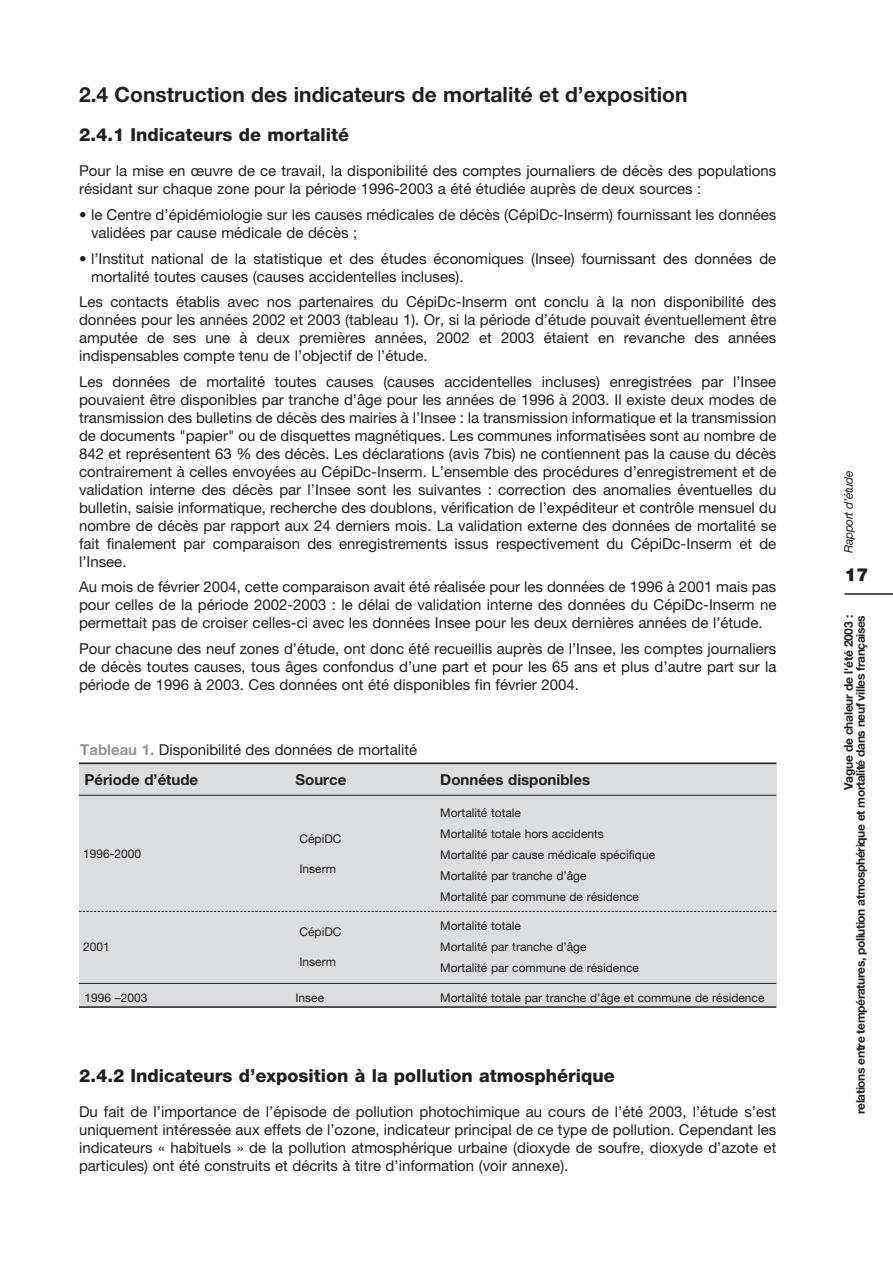
<style>
.page{position:relative;width:893px;height:1264px;background:#fff}
.page>*{position:absolute;margin:0;border:0;box-sizing:border-box;transform-origin:0 0}
.t1{font:700 21px "Helvetica Neue";color:#231f1f}
.t2{font:800 18px "Helvetica Neue";color:#231f1f}
.t3{font:900 18px "Helvetica Neue";color:#231f1f}
.t4{font:15px/18px "Helvetica Neue";color:#231f1f;text-align:justify}
.t5{font:700 15px "Helvetica Neue";color:#231f1f}
.t6{font:12px/21px "Helvetica Neue";color:#231f1f}
.t7{font:700 12px/12px "Helvetica Neue";letter-spacing:-.035em;color:#231f1f;text-align:right}
.t8{font:italic 12px "Helvetica Neue";letter-spacing:-.035em;color:#231f1f}
.s1{font-weight:700;color:#939497}
.s2{font-weight:700}
</style>
<div class="page">
<svg style="left:79px;top:593px;width:814px;height:415px"></svg>
<h1 class="t1" style="left:79px;top:87px;width:610px">2.4 Construction des indicateurs de mortalité et d’exposition</h1>
<p class="t2" style="left:79px;top:129px;width:272px">2.4.1 Indicateurs de mortalité</p>
<p class="t4" style="left:79px;top:164px;width:699px">Pour la mise en œuvre de ce travail, la disponibilité des comptes journaliers de décès des populations résidant sur chaque zone pour la période 1996-2003 a été étudiée auprès de deux sources :</p>
<p class="t4" style="left:91px;top:207px;width:687px;text-indent:-12px">• le Centre d’épidémiologie sur les causes médicales de décès (CépiDc-Inserm) fournissant les données validées par cause médicale de décès ;</p>
<p class="t4" style="left:91px;top:251px;width:687px;text-indent:-12px">• l’Institut national de la statistique et des études économiques (Insee) fournissant des données de mortalité toutes causes (causes accidentelles incluses).</p>
<p class="t4" style="left:79px;top:294px;width:699px">Les contacts établis avec nos partenaires du CépiDc-Inserm ont conclu à la non disponibilité des données pour les années 2002 et 2003 (tableau 1). Or, si la période d’étude pouvait éventuellement être amputée de ses une à deux premières années, 2002 et 2003 étaient en revanche des années indispensables compte tenu de l’objectif de l’étude.</p>
<p class="t4" style="left:79px;top:374px;width:699px">Les données de mortalité toutes causes (causes accidentelles incluses) enregistrées par l’Insee pouvaient être disponibles par tranche d’âge pour les années de 1996 à 2003. Il existe deux modes de transmission des bulletins de décès des mairies à l’Insee : la transmission informatique et la transmission de documents "papier" ou de disquettes magnétiques. Les communes informatisées sont au nombre de 842 et représentent 63 % des décès. Les déclarations (avis 7bis) ne contiennent pas la cause du décès contrairement à celles envoyées au CépiDc-Inserm. L’ensemble des procédures d’enregistrement et de validation interne des décès par l’Insee sont les suivantes : correction des anomalies éventuelles du bulletin, saisie informatique, recherche des doublons, vérification de l’expéditeur et contrôle mensuel du nombre de décès par rapport aux 24 derniers mois. La validation externe des données de mortalité se fait finalement par comparaison des enregistrements issus respectivement du CépiDc-Inserm et de l’Insee.</p>
<p class="t4" style="left:79px;top:579px;width:699px">Au mois de février 2004, cette comparaison avait été réalisée pour les données de 1996 à 2001 mais pas pour celles de la période 2002-2003 : le délai de validation interne des données du CépiDc-Inserm ne permettait pas de croiser celles-ci avec les données Insee pour les deux dernières années de l’étude.</p>
<p class="t4" style="left:79px;top:641px;width:699px">Pour chacune des neuf zones d’étude, ont donc été recueillis auprès de l’Insee, les comptes journaliers de décès toutes causes, tous âges confondus d’une part et pour les 65 ans et plus d’autre part sur la période de 1996 à 2003. Ces données ont été disponibles fin février 2004.</p>
<p class="t4" style="left:80px;top:736px;width:338px;line-height:29.8px"><span class="s1">Tableau 1.</span> Disponibilité des données de mortalité<br><span class="s2">Période d’étude</span></p>
<p class="t5" style="left:296px;top:774px;width:52px">Source</p>
<p class="t5" style="left:440px;top:774px;width:151px">Données disponibles</p>
<p class="t6" style="left:440px;top:803px;width:216px">Mortalité totale<br>Mortalité totale hors accidents<br>Mortalité par cause médicale spécifique<br>Mortalité par tranche d’âge<br>Mortalité par commune de résidence</p>
<p class="t6" style="left:440px;top:916px;width:200px">Mortalité totale<br>Mortalité par tranche d’âge<br>Mortalité par commune de résidence</p>
<p class="t6" style="left:299px;top:829px;width:43px">CépiDC</p>
<p class="t6" style="left:299px;top:859px;width:38px">Inserm</p>
<p class="t6" style="left:83px;top:844px;width:60px">1996-2000</p>
<p class="t6" style="left:299px;top:922px;width:43px">CépiDC</p>
<p class="t6" style="left:299px;top:952px;width:38px">Inserm</p>
<p class="t6" style="left:83px;top:937px;width:28px">2001</p>
<p class="t6" style="left:85px;top:988px;width:65px">1996 –2003</p>
<p class="t6" style="left:296px;top:988px;width:30px">Insee</p>
<p class="t6" style="left:440px;top:988px;width:326px">Mortalité totale par tranche d’âge et commune de résidence</p>
<p class="t2" style="left:79px;top:1068px;width:537px">2.4.2 Indicateurs d’exposition à la pollution atmosphérique</p>
<p class="t4" style="left:79px;top:1104px;width:699px">Du fait de l’importance de l’épisode de pollution photochimique au cours de l’été 2003, l’étude s’est uniquement intéressée aux effets de l’ozone, indicateur principal de ce type de pollution. Cependant les indicateurs « habituels » de la pollution atmosphérique urbaine (dioxyde de soufre, dioxyde d’azote et particules) ont été construits et décrits à titre d’information (voir annexe).</p>
<p class="t8" style="left:844px;top:552px;width:84px;rotate:-90deg">Rapport d’étude</p>
<p class="t3" style="left:844px;top:568px;width:26px">17</p>
<p class="t7" style="left:844px;top:1113px;width:500px;rotate:-90deg">Vague de chaleur de l'été 2003 :<br>relations entre températures, pollution atmosphérique et mortalité dans neuf villes françaises</p>
</div>
